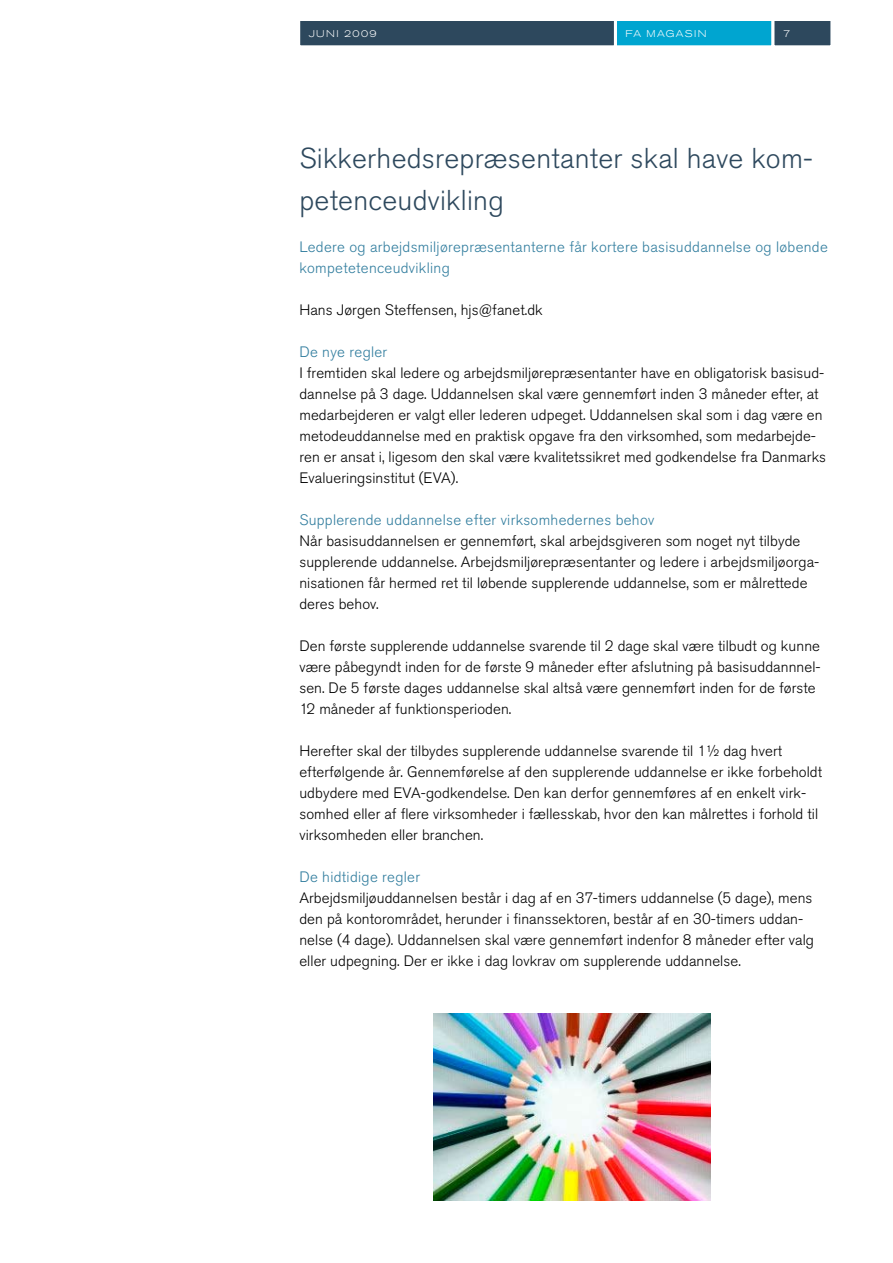
<style>
.page{position:relative;width:893px;height:1263px;background:#fff}
.page>*{position:absolute;margin:0;border:0;box-sizing:border-box;transform-origin:0 0}
.t1{font:300 28.5px/42px "Akzidenz Grotesk Std";letter-spacing:.01em;color:#2d485d}
.t2{font:300 15px/21px "Akzidenz Grotesk Std";letter-spacing:.005em;color:#000}
.t3{font:300 15px/21px "Akzidenz Grotesk Std";letter-spacing:.02em;color:#317d9e}
.t4{font:300 expanded 9.75px "Akzidenz Grotesk Std";letter-spacing:.145em;color:#fff}
</style>
<div class="page">
<div style="left:615px;top:20px;width:158px;height:27px;background:#00a5d0"></div>
<div style="left:614px;top:18px;width:160px;height:30px;border:3px solid #fff"></div>
<div style="left:299px;top:20px;width:316px;height:27px;background:#2d485d"></div>
<div style="left:297px;top:18px;width:320px;height:30px;border:3px solid #fff"></div>
<div style="left:773px;top:20px;width:59px;height:27px;background:#2d485d"></div>
<div style="left:771px;top:18px;width:62px;height:30px;border:3px solid #fff"></div>
<img style="left:433px;top:1014px;width:277px;height:187px">
<p class="t4" style="left:309px;top:28px;width:69px">ju ni 2009</p>
<p class="t4" style="left:625px;top:28px;width:81px">FA MAGASIN</p>
<p class="t4" style="left:783px;top:28px;width:9px">7</p>
<h1 class="t1" style="left:299px;top:138px;width:515px">Sikkerhedsrepræsentanter skal have kom&shy;petenceudvikling</h1>
<p class="t3" style="left:299px;top:237px;width:530px">Ledere og arbejdsmiljørepræsentanterne får kortere basisuddannelse og løbende kompetetenceudvikling</p>
<p class="t2" style="left:299px;top:300px;width:245px">Hans Jørgen Steffensen, hjs@fanet.dk</p>
<p class="t3" style="left:299px;top:342px;width:89px">De nye regler</p>
<p class="t2" style="left:299px;top:363px;width:528px">I fremtiden skal ledere og arbejdsmiljørepræsentanter have en obligatorisk basisud&shy;dannelse på 3 dage. Uddannelsen skal være gennemført inden 3 måneder efter, at medarbejderen er valgt eller lederen udpeget. Uddannelsen skal som i dag være en metodeuddannelse med en praktisk opgave fra den virksomhed, som medarbejde&shy;ren er ansat i, ligesom den skal være kvalitetssikret med godkendelse fra Danmarks Evalueringsinstitut (EVA).</p>
<p class="t3" style="left:299px;top:510px;width:356px">Supplerende uddannelse efter virksomhedernes behov</p>
<p class="t2" style="left:299px;top:531px;width:521px">Når basisuddannelsen er gennemført, skal arbejdsgiveren som noget nyt tilbyde supplerende uddannelse. Arbejdsmiljørepræsentanter og ledere i arbejdsmiljøorga&shy;nisationen får hermed ret til løbende supplerende uddannelse, som er målrettede deres behov.</p>
<p class="t2" style="left:299px;top:636px;width:523px">Den første supplerende uddannelse svarende til 2 dage skal være tilbudt og kunne være påbegyndt inden for de første 9 måneder efter afslutning på basisuddannnel&shy;sen. De 5 første dages uddannelse skal altså være gennemført inden for de første 12 måneder af funktionsperioden.</p>
<p class="t2" style="left:299px;top:741px;width:524px">Herefter skal der tilbydes supplerende uddannelse svarende til 1½ dag hvert efterfølgende år. Gennemførelse af den supplerende uddannelse er ikke forbeholdt udbydere med EVA-godkendelse. Den kan derfor gennemføres af en enkelt virk&shy;somhed eller af flere virksomheder i fællesskab, hvor den kan målrettes i forhold til virksomheden eller branchen.</p>
<p class="t3" style="left:299px;top:867px;width:122px">De hidtidige regler</p>
<p class="t2" style="left:299px;top:888px;width:516px">Arbejdsmiljøuddannelsen består i dag af en 37-timers uddannelse (5 dage), mens den på kontorområdet, herunder i finanssektoren, består af en 30-timers uddan&shy;nelse (4 dage). Uddannelsen skal være gennemført indenfor 8 måneder efter valg eller udpegning. Der er ikke i dag lovkrav om supplerende uddannelse.</p>
</div>
